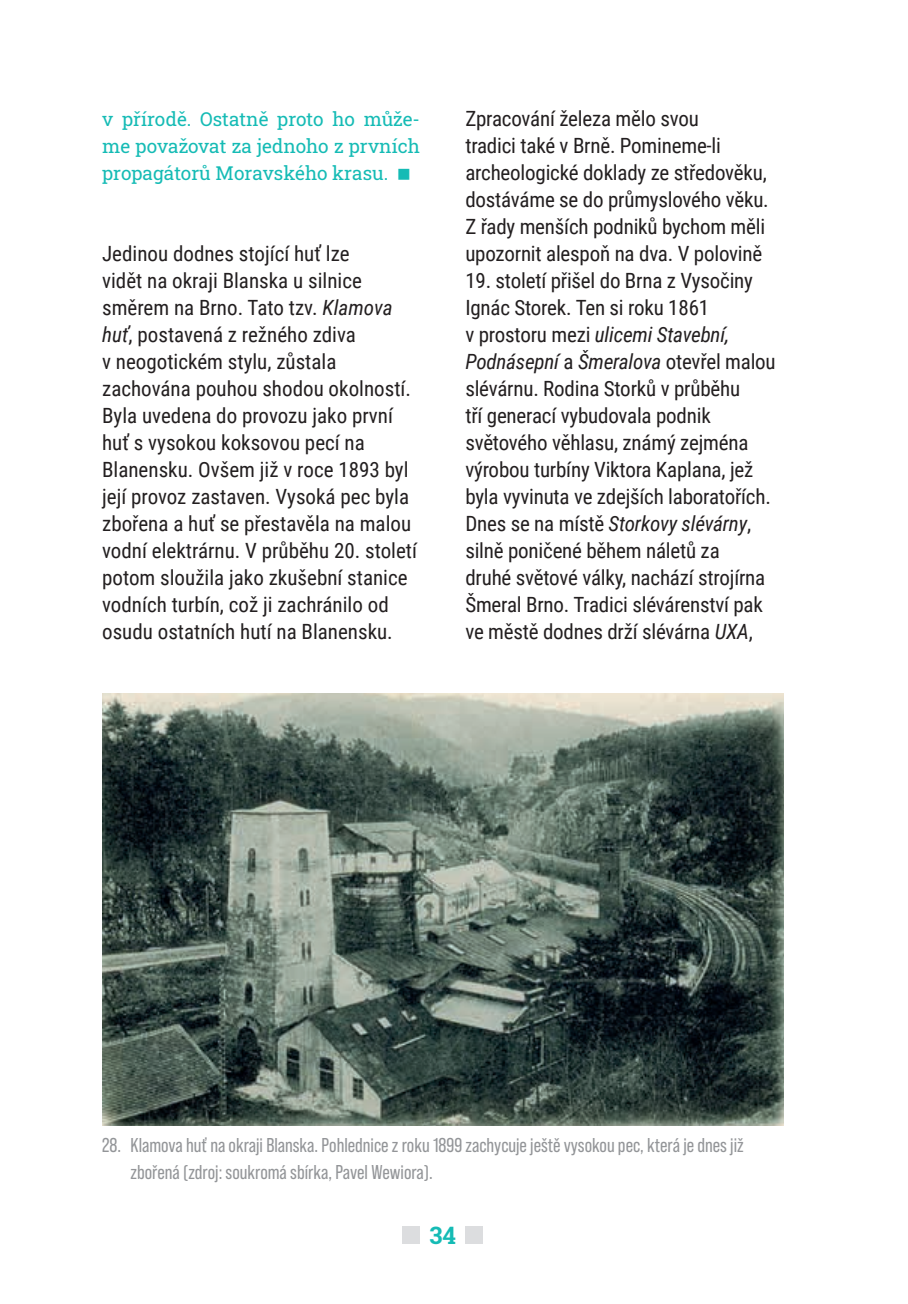
<style>
.page{position:relative;width:908px;height:1304px;background:#fff}
.page>*{position:absolute;margin:0;border:0;box-sizing:border-box;transform-origin:0 0}
.t1{font:700 24px "Roboto Slab";color:#15bbb5}
.t2{font:21px/27px "Roboto Condensed";letter-spacing:-.01em;color:#231f20}
.t3{font:20px/27px "Bebas Neue Pro";color:#939598}
.t4{font:19px/27px "Roboto Slab";color:#15bbb5;text-align:justify}
.s1{font-family:"Cardo"}
.s2{font-style:italic}
</style>
<div class="page">
<div style="left:402px;top:1227px;width:18px;height:17px;background:#dcdddf"></div>
<div style="left:465px;top:1227px;width:17px;height:17px;background:#dcdddf"></div>
<img style="left:102px;top:693px;width:680px;height:432px">
<p class="t4" style="left:102px;top:105px;width:319px">v přírodě. Ostatně proto ho může&shy;me považovat za jednoho z prvních propagátorů Moravského krasu. <span class="s1">■</span></p>
<p class="t2" style="left:102px;top:239px;width:316px">Jedinou dodnes stojící huť lze<br>vidět na okraji Blanska u silnice směrem na Brno. Tato tzv. <span class="s2">Klamova huť</span>, postavená z režného zdiva<br>v neogotickém stylu, zůstala zachována pouhou shodou okolností.<br>Byla uvedena do provozu jako první huť s vysokou koksovou pecí na Blanensku. Ovšem již v roce 1893 byl její provoz zastaven. Vysoká pec byla zbořena a huť se přestavěla na malou vodní elektrárnu. V průběhu 20. století potom sloužila jako zkušební stanice vodních turbín, což ji zachránilo od osudu ostatních hutí na Blanensku.</p>
<p class="t2" style="left:465px;top:104px;width:305px">Zpracování železa mělo svou<br>tradici také v Brně. Pomineme-li archeologické doklady ze středověku, dostáváme se do průmyslového věku.<br>Z řady menších podniků bychom měli upozornit alespoň na dva. V polovině</p>
<p class="t2" style="left:465px;top:266px;width:312px">19. století přišel do Brna z Vysočiny Ignác Storek. Ten si roku 1861<br>v prostoru mezi <span class="s2">ulicemi Stavební, Podnásepní</span> a <span class="s2">Šmeralova</span> otevřel malou slévárnu. Rodina Storků v průběhu<br>tří generací vybudovala podnik světového věhlasu, známý zejména výrobou turbíny Viktora Kaplana, jež byla vyvinuta ve zdejších laboratořích.<br>Dnes se na místě <span class="s2">Storkovy slévárny</span>, silně poničené během náletů za<br>druhé světové války, nachází strojírna Šmeral Brno. Tradici slévárenství pak ve městě dodnes drží slévárna <span class="s2">UXA</span>,</p>
<p class="t3" style="left:130px;top:1131px;width:614px;text-indent:-28px">28. Klamova huť na okraji Blanska. Pohlednice z roku 1899 zachycuje ještě vysokou pec, která je dnes již zbořená (zdroj: soukromá sbírka, Pavel Wewiora).</p>
<p class="t1" style="left:429px;top:1219px;width:28px">34</p>
</div>
